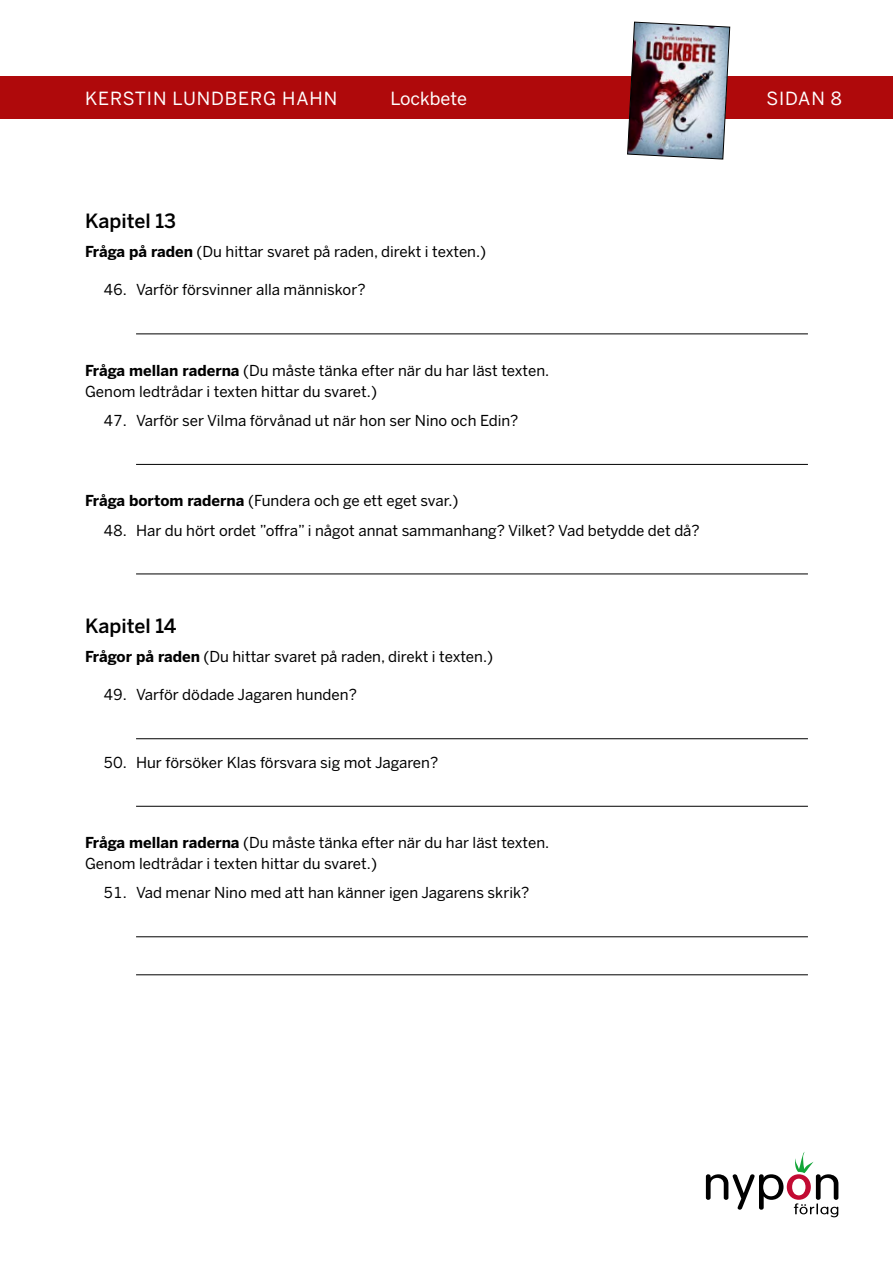
<style>
.page{position:relative;width:893px;height:1263px;background:#fff}
.page>*{position:absolute;margin:0;border:0;box-sizing:border-box;transform-origin:0 0}
.t1{font:500 19.5px "Benton Sans";color:#000}
.t2{font:18px "Benton Sans";letter-spacing:.05em;color:#fff}
.t3{font:18px "Benton Sans";color:#fff}
.t4{font:15px/21px "Benton Sans";color:#000}
.s1{font-weight:700}
</style>
<div class="page">
<svg style="left:706px;top:1152px;width:132px;height:65px"></svg>
<div style="left:0;top:77px;width:893px;height:42px;background:#af090b"></div>
<img style="left:627px;top:21px;width:103px;height:139px">
<hr style="left:136px;top:333px;width:672px;height:1px;background:#000">
<hr style="left:136px;top:464px;width:672px;height:1px;background:#000">
<hr style="left:136px;top:573px;width:672px;height:1px;background:#000">
<hr style="left:136px;top:738px;width:672px;height:1px;background:#000">
<hr style="left:136px;top:806px;width:672px;height:1px;background:#000">
<hr style="left:136px;top:936px;width:672px;height:1px;background:#000">
<hr style="left:136px;top:974px;width:672px;height:1px;background:#000">
<p class="t2" style="left:85px;top:87px;width:254px">KERSTIN LUNDBERG HAHN</p>
<p class="t3" style="left:390px;top:87px;width:78px">Lockbete</p>
<p class="t2" style="left:766px;top:87px;width:77px">SIDAN 8</p>
<h1 class="t1" style="left:85px;top:209px;width:93px">Kapitel 13</h1>
<p class="t4" style="left:85px;top:242px;width:403px"><span class="s1">Fråga på raden</span> (Du hittar svaret på raden, direkt i texten.)</p>
<p class="t4" style="left:103px;top:280px;width:264px">46. Varför försvinner alla människor?</p>
<p class="t4" style="left:85px;top:360px;width:466px"><span class="s1">Fråga mellan raderna</span> (Du måste tänka efter när du har läst texten.<br>Genom ledtrådar i texten hittar du svaret.)</p>
<p class="t4" style="left:103px;top:410px;width:417px">47. Varför ser Vilma förvånad ut när hon ser Nino och Edin?</p>
<p class="t4" style="left:85px;top:490px;width:375px"><span class="s1">Fråga bortom raderna</span> (Fundera och ge ett eget svar.)</p>
<p class="t4" style="left:103px;top:520px;width:598px">48. Har du hört ordet ”offra” i något annat sammanhang? Vilket? Vad betydde det då?</p>
<h1 class="t1" style="left:85px;top:614px;width:93px">Kapitel 14</h1>
<p class="t4" style="left:85px;top:646px;width:410px"><span class="s1">Frågor på raden</span> (Du hittar svaret på raden, direkt i texten.)</p>
<p class="t4" style="left:103px;top:684px;width:255px">49. Varför dödade Jagaren hunden?</p>
<p class="t4" style="left:103px;top:752px;width:336px">50. Hur försöker Klas försvara sig mot Jagaren?</p>
<p class="t4" style="left:85px;top:832px;width:466px"><span class="s1">Fråga mellan raderna</span> (Du måste tänka efter när du har läst texten.<br>Genom ledtrådar i texten hittar du svaret.)</p>
<p class="t4" style="left:103px;top:882px;width:428px">51. Vad menar Nino med att han känner igen Jagarens skrik?</p>
</div>
